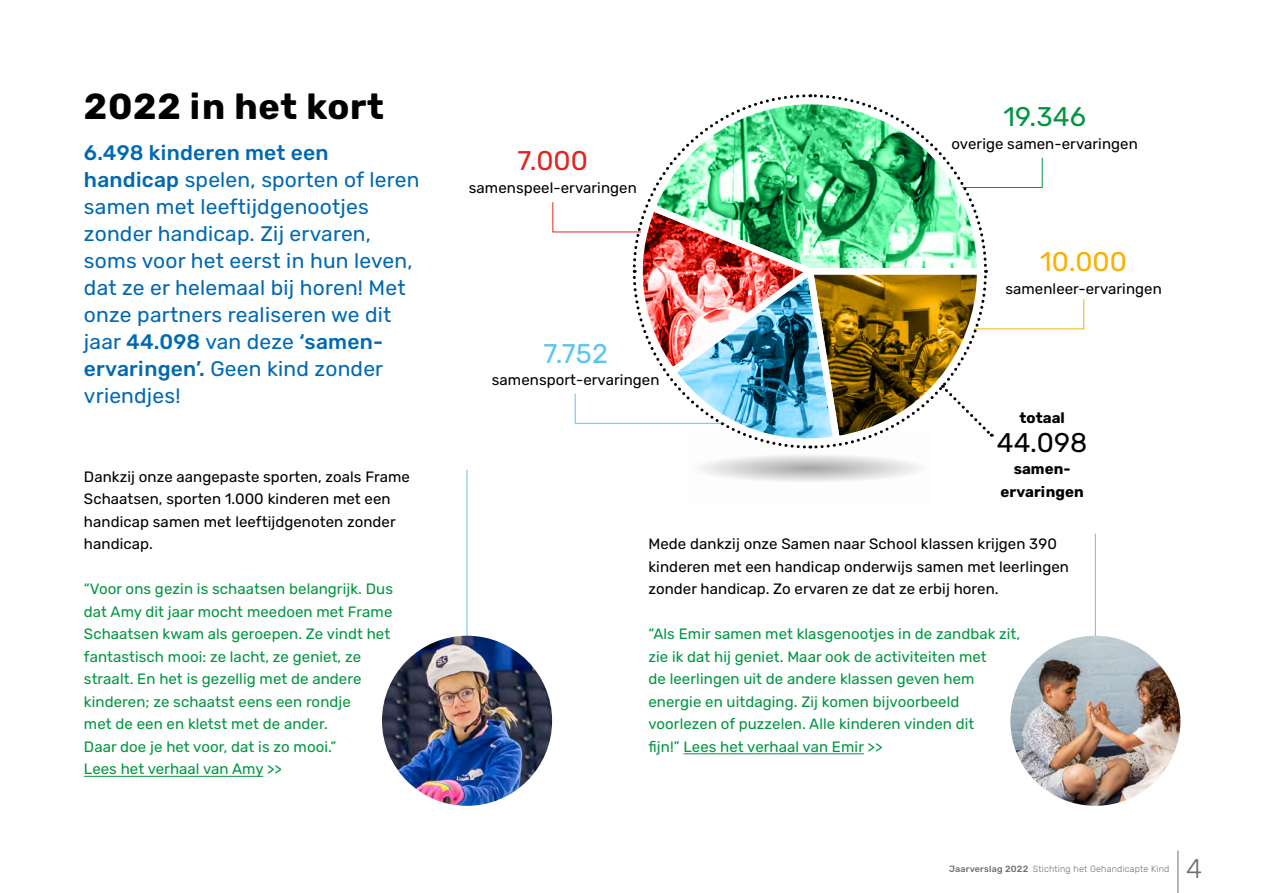
<style>
.page{position:relative;width:1263px;height:893px;background:#fff}
.page>*{position:absolute;margin:0;border:0;box-sizing:border-box;transform-origin:0 0}
.Hoofdstuk_kop_H1{font:700 36px "Rubik";letter-spacing:.02em;color:#000}
.Body{font:27px "Rubik";color:#009641}
.Body-2{font:27px "Rubik";color:#f9b000}
.Body-3{font:27px "Rubik";color:#000}
.Body-4{font:27px "Rubik";color:#5bc5f2}
.Body-5{font:27px "Rubik";color:#e5231b}
.t1{font:300 27px "Rubik";color:#706f6f}
.Intro{font:21px/27px "Rubik";letter-spacing:.01em;color:#0069b4}
.Body-6{font:15px/22.5px "Rubik";letter-spacing:.005em;color:#009641}
.Body-7{font:15px/22.5px "Rubik";letter-spacing:.005em;color:#000}
.Body-8{font:700 15px/22.5px "Rubik";letter-spacing:.005em;color:#000;text-align:center}
.t2{font:300 9px "Rubik";letter-spacing:.02em;color:#706f6f}
.s1{font-weight:500}
</style>
<div class="page">
<hr style="left:467px;top:470px;width:1px;height:204px;background:#5bc5f2">
<hr style="left:1095px;top:534px;width:1px;height:133px;background:#5bc5f2">
<hr style="left:84px;top:776px;width:179px;height:1px;background:#009641">
<hr style="left:683px;top:753px;width:181px;height:1px;background:#009641">
<img style="left:382px;top:636px;width:170px;height:170px;border-radius:85px">
<img style="left:1010px;top:636px;width:170px;height:170px;border-radius:85px">
<svg style="left:552px;top:94px;width:532px;height:355px"></svg>
<hr style="left:1178px;top:850px;width:1px;height:43px;background:#706f6f">
<h1 class="Hoofdstuk_kop_H1" style="left:84px;top:86px;width:301px">2022 in het kort</h1>
<p class="Intro" style="left:84px;top:140px;width:337px"><span class="s1">6.498 kinderen met een handicap</span> spelen, sporten of leren samen met leeftijdgenootjes zonder handicap. Zij ervaren, soms voor het eerst in hun leven, dat ze er helemaal bij horen! Met onze partners realiseren we dit jaar <span class="s1">44.098</span> van deze <span class="s1">‘samen&shy;ervaringen’.</span> Geen kind zonder vriendjes!</p>
<p class="Body-7" style="left:84px;top:465px;width:327px">Dankzij onze aangepaste sporten, zoals Frame Schaatsen, sporten 1.000 kinderen met een handicap samen met leeftijdgenoten zonder handicap.</p>
<p class="Body-6" style="left:84px;top:578px;width:311px">“Voor ons gezin is schaatsen belangrijk. Dus dat Amy dit jaar mocht meedoen met Frame Schaatsen kwam als geroepen. Ze vindt het fantastisch mooi: ze lacht, ze geniet, ze straalt. En het is gezellig met de andere kinderen; ze schaatst eens een rondje<br>met de een en kletst met de ander.<br>Daar doe je het voor, dat is zo mooi.”<br>Lees het verhaal van Amy &gt;&gt;</p>
<p class="Body-5" style="left:518px;top:146px;width:72px">7.000</p>
<p class="Body-7" style="left:469px;top:177px;width:169px">samenspeel-ervaringen</p>
<p class="Body-4" style="left:543px;top:338px;width:66px">7.752</p>
<p class="Body-7" style="left:492px;top:369px;width:169px">samensport-ervaringen</p>
<p class="Body" style="left:1003px;top:102px;width:84px">19.346</p>
<p class="Body-7" style="left:951px;top:133px;width:188px">overige samen-ervaringen</p>
<p class="Body-2" style="left:1040px;top:247px;width:88px">10.000</p>
<p class="Body-7" style="left:1005px;top:277px;width:158px">samenleer-ervaringen</p>
<p class="Body-8" style="left:1019px;top:407px;width:47px">totaal</p>
<p class="Body-3" style="left:997px;top:427px;width:92px">44.098</p>
<p class="Body-8" style="left:1000px;top:458px;width:85px">samen&shy;ervaringen</p>
<p class="Body-7" style="left:648px;top:533px;width:422px">Mede dankzij onze Samen naar School klassen krijgen 390 kinderen met een handicap onderwijs samen met leerlingen zonder handicap. Zo ervaren ze dat ze erbij horen.</p>
<p class="Body-6" style="left:648px;top:623px;width:373px">“Als Emir samen met klasgenootjes in de zandbak zit, zie ik dat hij geniet. Maar ook de activiteiten met<br>de leerlingen uit de andere klassen geven hem energie en uitdaging. Zij komen bijvoorbeeld voorlezen of puzzelen. Alle kinderen vinden dit<br>fijn!” Lees het verhaal van Emir &gt;&gt;</p>
<p class="t2" style="left:949px;top:863px;width:222px"><span class="s1">Jaarverslag 2022</span> Stichting het Gehandicapte Kind</p>
<h2 class="t1" style="left:1186px;top:853px;width:18px">4</h2>
</div>
